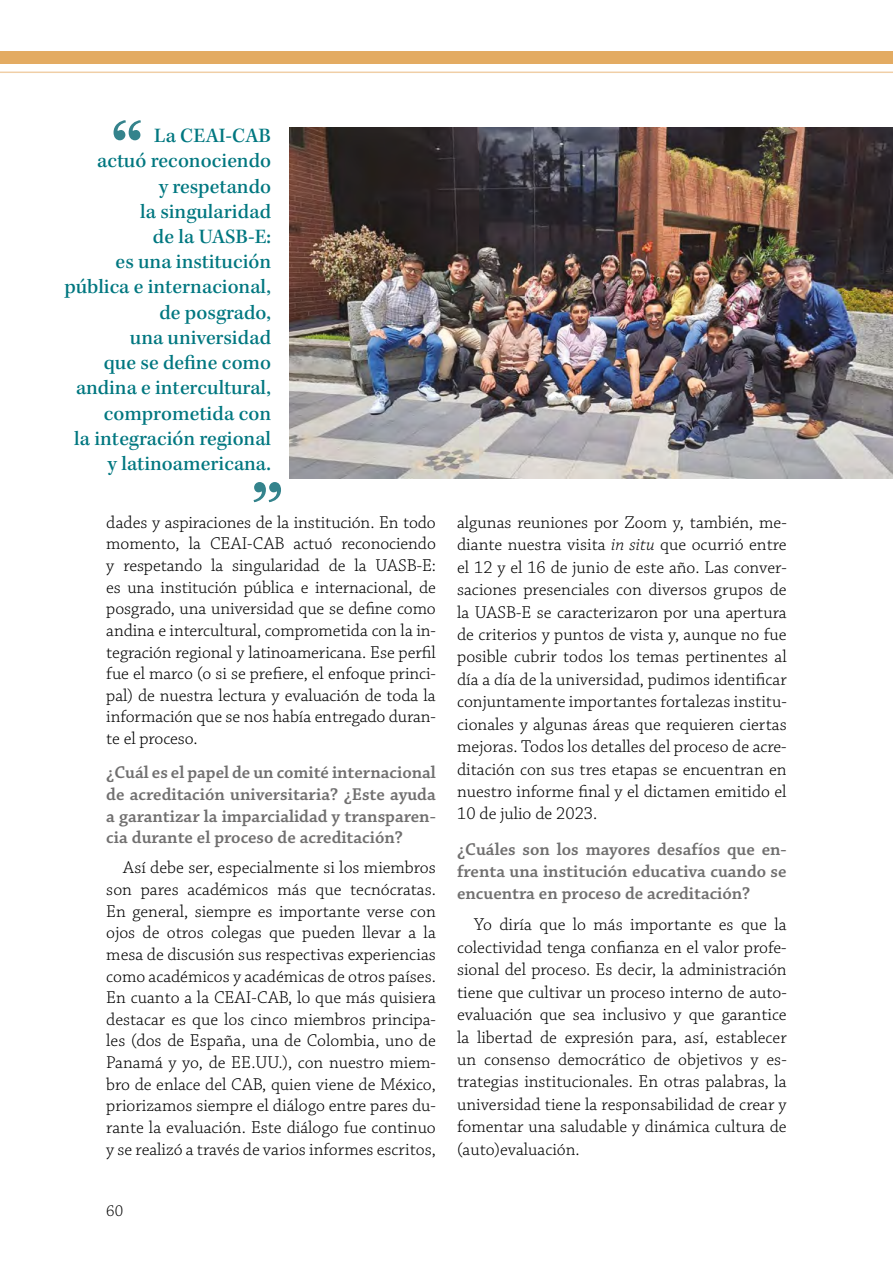
<style>
.page{position:relative;width:893px;height:1263px;background:#fff}
.page>*{position:absolute;margin:0;border:0;box-sizing:border-box;transform-origin:0 0}
.t1{font:500 90px "Kepler Std";color:#34838c}
.t2{font:500 21px/25.2px "Kepler Std";color:#007780;text-align:right}
.t3{font:300 18px/21.6px "Chaparral Pro";color:#000;text-align:justify}
.t4{font:600 18px/21.6px "Chaparral Pro";color:#706f6f;text-align:justify}
.t5{font:300 16.5px "Chaparral Pro";color:#000}
.s1{font-style:italic}
</style>
<div class="page">
<hr style="left:0;top:72px;width:893px;height:1px;background:#f0cfa7">
<div style="left:0;top:51px;width:893px;height:13px;background:#e3ab62"></div>
<img style="left:289px;top:128px;width:604px;height:350px">
<h1 class="t1" style="left:111px;top:105px;width:35px">“</h1>
<p class="t2" style="left:64px;top:124px;width:208px">La CEAI-CAB<br>actuó reconociendo<br>y respetando<br>la singularidad<br>de la UASB-E:<br>es una institución pública e internacional, de posgrado,<br>una universidad<br>que se define como andina e intercultural, comprometida con<br>la integración regional y latinoamericana.</p>
<h1 class="t1" style="left:251px;top:467px;width:35px">”</h1>
<p class="t3" style="left:106px;top:512px;width:331px">dades y aspiraciones de la institución. En todo momento, la CEAI-CAB actuó reconociendo y respetando la singularidad de la UASB-E: es una institución pública e internacional, de posgrado, una universidad que se define como andina e intercultural, comprometida con la in&shy;tegración regional y latinoamericana. Ese perfil fue el marco (o si se prefiere, el enfoque princi&shy;pal) de nuestra lectura y evaluación de toda la información que se nos había entregado duran&shy;te el proceso.</p>
<p class="t4" style="left:106px;top:762px;width:331px">¿Cuál es el papel de un comité internacional de acreditación universitaria? ¿Este ayuda a garantizar la imparcialidad y transparen&shy;cia durante el proceso de acreditación?</p>
<p class="t3" style="left:106px;top:858px;width:331px;text-indent:17px">Así debe ser, especialmente si los miembros son pares académicos más que tecnócratas.<br>En general, siempre es importante verse con ojos de otros colegas que pueden llevar a la mesa de discusión sus respectivas experiencias como académicos y académicas de otros países.<br>En cuanto a la CEAI-CAB, lo que más quisiera destacar es que los cinco miembros principa&shy;les (dos de España, una de Colombia, uno de Panamá y yo, de EE.UU.), con nuestro miem&shy;bro de enlace del CAB, quien viene de México, priorizamos siempre el diálogo entre pares du&shy;rante la evaluación. Este diálogo fue continuo y se realizó a través de varios informes escritos,</p>
<p class="t5" style="left:106px;top:1202px;width:18px">60</p>
<p class="t3" style="left:457px;top:512px;width:331px;line-height:22.5px">algunas reuniones por Zoom y, también, me&shy;diante nuestra visita <span class="s1">in situ</span> que ocurrió entre el 12 y el 16 de junio de este año. Las conver&shy;saciones presenciales con diversos grupos de la UASB-E se caracterizaron por una apertura de criterios y puntos de vista y, aunque no fue posible cubrir todos los temas pertinentes al día a día de la universidad, pudimos identificar conjuntamente importantes fortalezas institu&shy;cionales y algunas áreas que requieren ciertas mejoras. Todos los detalles del proceso de acre&shy;ditación con sus tres etapas se encuentran en nuestro informe final y el dictamen emitido el 10 de julio de 2023.</p>
<p class="t4" style="left:457px;top:838px;width:331px;line-height:22.5px">¿Cuáles son los mayores desafíos que en&shy;frenta una institución educativa cuando se encuentra en proceso de acreditación?</p>
<p class="t3" style="left:457px;top:914px;width:331px;line-height:22.5px;text-indent:17px">Yo diría que lo más importante es que la colectividad tenga confianza en el valor profe&shy;sional del proceso. Es decir, la administración tiene que cultivar un proceso interno de auto&shy;evaluación que sea inclusivo y que garantice la libertad de expresión para, así, establecer un consenso democrático de objetivos y es&shy;trategias institucionales. En otras palabras, la universidad tiene la responsabilidad de crear y fomentar una saludable y dinámica cultura de (auto)evaluación.</p>
</div>
